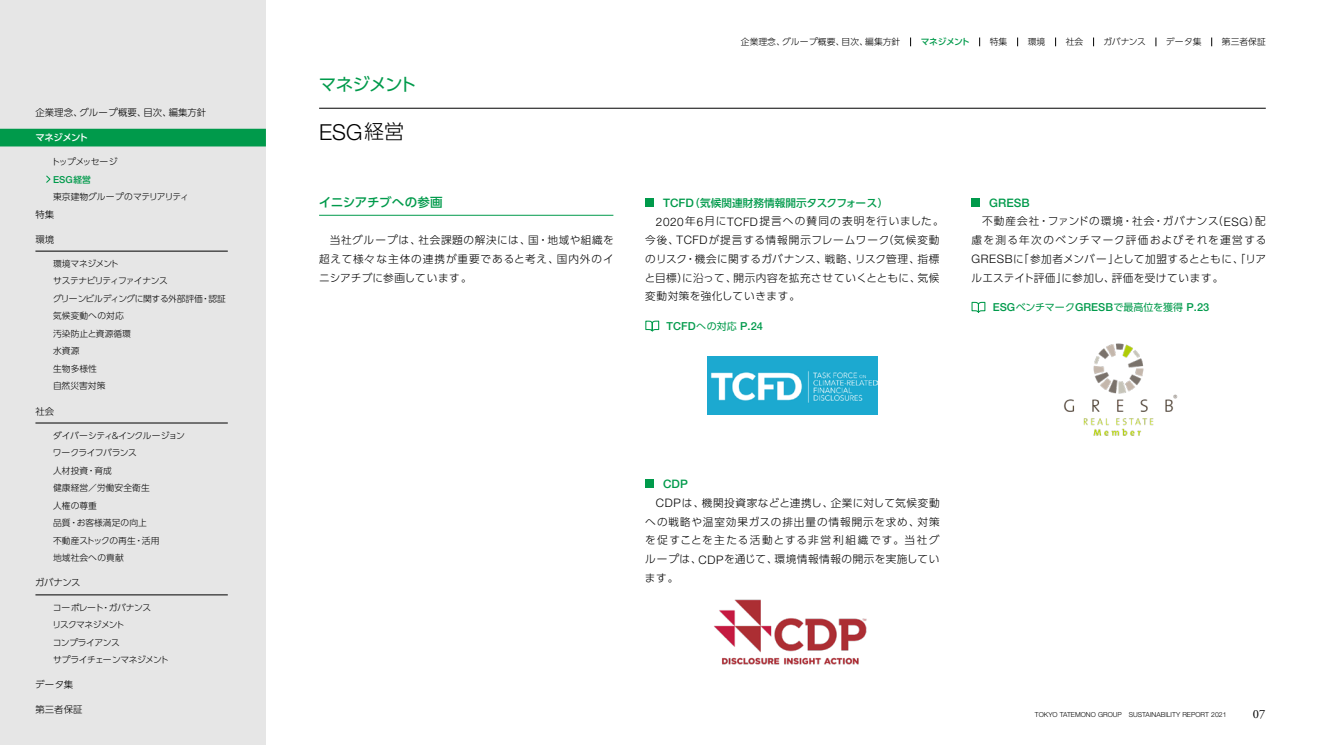
<style>
.page{position:relative;width:1319px;height:745px;background:#fff}
.page>*{position:absolute;margin:0;border:0;box-sizing:border-box;transform-origin:0 0}
.t1{font:300 22px "Helvetica Neue LT Std";color:#000}
.t2{font:17.5px "UD Shin Go Pro";letter-spacing:-.055em;color:#009a4b}
.t3{font:500 12.5px "UD Shin Go Pro";letter-spacing:-.03em;color:#009a4b}
.t4{font:12.5px "Adobe Garamond Pro";color:#000}
.t5{font:500 11.75px "Helvetica Neue LT Std";letter-spacing:.005em;color:#009a4b}
.t6{font:500 11px "Helvetica Neue LT Std";letter-spacing:.005em;color:#009a4b}
.t7{font:300 10.62px/18.8px "UD Shin Go Pro";letter-spacing:.055em;color:#000;text-align:justify}
.t8{font:300 10.62px "UD Shin Go Pro";letter-spacing:.11em;color:#000}
.t9{font:300 10.62px "UD Shin Go Pro";letter-spacing:.09em;color:#000}
.t10{font:300 10.62px "UD Shin Go Pro";letter-spacing:.03em;color:#000}
.t11{font:300 10.62px "UD Shin Go Pro";letter-spacing:.035em;color:#000}
.t12{font:500 10.62px "UD Shin Go Pro";letter-spacing:.005em;color:#009a4b}
.t13{font:10px "UD Shin Go Pro";letter-spacing:-.01em;color:#009a4b}
.t14{font:500 9.62px "Helvetica Neue LT Std";color:#009a4b}
.t15{font:300 9.38px "UD Shin Go Pro";letter-spacing:.005em;color:#000}
.t16{font:500 9.38px "UD Shin Go Pro";letter-spacing:-.045em;color:#fff}
.t17{font:300 8.75px/17.5px "UD Shin Go Pro";letter-spacing:.005em;color:#000}
.t18{font:300 8.75px/17.5px "UD Shin Go Pro";letter-spacing:-.015em;color:#000}
.t19{font:300 8.75px/17.5px "UD Shin Go Pro";letter-spacing:-.055em;color:#000}
.t20{font:300 8.75px "UD Shin Go Pro";letter-spacing:-.06em;color:#000}
.t21{font:500 8.75px "UD Shin Go Pro";letter-spacing:-.045em;color:#009a4b}
.t22{font:300 6.88px "Helvetica Neue LT Std";letter-spacing:.005em;color:#000}
.s1{font-family:"UD Shin Go Pro";font-size:8.75px}
.s2{font-family:"UD Shin Go Pro";font-size:20px}
.s3{font-family:"Helvetica Neue LT Std";font-size:11.75px}
.s4{font-family:"UD Shin Go Pro";font-weight:400;font-size:10px}
.s5{font-family:"Helvetica Neue LT Std";font-weight:500;font-size:11px}
</style>
<div class="page">
<div style="left:0;top:0;width:266px;height:744px;background:#e6e6e6"></div>
<hr style="left:319px;top:215px;width:294px;height:1px;background:#009a4b">
<div style="left:645px;top:198px;width:9px;height:8px;background:#009a4b"></div>
<div style="left:645px;top:479px;width:9px;height:9px;background:#009a4b"></div>
<svg style="left:645px;top:320px;width:14px;height:12px"></svg>
<img style="left:707px;top:356px;width:170px;height:58px">
<img style="left:714px;top:599px;width:153px;height:66px">
<div style="left:971px;top:198px;width:9px;height:8px;background:#009a4b"></div>
<svg style="left:971px;top:301px;width:14px;height:12px"></svg>
<img style="left:1064px;top:343px;width:114px;height:93px">
<hr style="left:319px;top:108px;width:946px;height:1px;background:#000">
<div style="left:0;top:129px;width:266px;height:17px;background:#009a4b"></div>
<hr style="left:35px;top:251px;width:193px;height:1px;background:#000">
<hr style="left:35px;top:422px;width:193px;height:1px;background:#000">
<hr style="left:35px;top:594px;width:193px;height:1px;background:#000">
<svg style="left:46px;top:175px;width:5px;height:8px"></svg>
<p class="t15" style="left:35px;top:105px;width:172px">企業理念、グループ概要、目次、編集方針</p>
<p class="t16" style="left:35px;top:130px;width:54px">マネジメント</p>
<p class="t20" style="left:52px;top:154px;width:67px">トップメッセージ</p>
<p class="t14" style="left:53px;top:173px;width:39px">ESG<span class="s1">経営</span></p>
<p class="t17" style="left:53px;top:187px;width:137px">東京建物グループのマテリアリティ</p>
<p class="t15" style="left:35px;top:207px;width:20px">特集</p>
<p class="t15" style="left:35px;top:231px;width:20px">環境</p>
<p class="t18" style="left:53px;top:254px;width:174px">環境マネジメント<br>サステナビリティファイナンス<br>グリーンビルディングに関する外部評価・認証気候変動への対応<br>汚染防止と資源循環<br>水資源<br>生物多様性<br>自然災害対策</p>
<p class="t15" style="left:35px;top:403px;width:20px">社会</p>
<p class="t17" style="left:53px;top:426px;width:133px">ダイバーシティ＆インクルージョンワークライフバランス<br>人材投資・育成<br>健康経営／労働安全衛生<br>人権の尊重<br>品質・お客様満足の向上<br>不動産ストックの再生・活用<br>地域社会への貢献</p>
<p class="t15" style="left:35px;top:575px;width:47px">ガバナンス</p>
<p class="t19" style="left:52px;top:597px;width:118px">コーポレート・ガバナンス<br>リスクマネジメント<br>コンプライアンス<br>サプライチェーンマネジメント</p>
<p class="t15" style="left:35px;top:676px;width:39px">データ集</p>
<p class="t15" style="left:35px;top:701px;width:48px">第三者保証</p>
<h2 class="t2" style="left:319px;top:70px;width:99px">マネジメント</h2>
<h1 class="t1" style="left:319px;top:118px;width:86px">ESG<span class="s2">経営</span></h1>
<p class="t3" style="left:319px;top:191px;width:125px">イニシアチブへの参画</p>
<p class="t7" style="left:319px;top:230px;width:296px;text-indent:11px">当社グループは、社会課題の解決には、国・地域や組織を超えて様々な主体の連携が重要であると考え、国内外のイニシアチブに参画しています。</p>
<p class="t17" style="left:740px;top:33px;width:161px">企業理念、グループ概要、目次、編集方針</p>
<p class="t21" style="left:920px;top:35px;width:51px">マネジメント</p>
<p class="t18" style="left:989px;top:33px;width:19px">特集</p>
<p class="t18" style="left:1027px;top:33px;width:19px">環境</p>
<p class="t18" style="left:1065px;top:33px;width:19px">社会</p>
<p class="t18" style="left:1103px;top:33px;width:44px">ガバナンス</p>
<p class="t18" style="left:1165px;top:33px;width:37px">データ集</p>
<p class="t18" style="left:1221px;top:33px;width:45px">第三者保証</p>
<p class="t12" style="left:663px;top:194px;width:227px"><span class="s3">TCFD</span>（気候関連財務情報開示タスクフォース）</p>
<p class="t8" style="left:656px;top:212px;width:289px"><span class="s3">2020</span>年<span class="s3">6</span>月に<span class="s3">TCFD</span>提言への賛同の表明を行いました。</p>
<p class="t9" style="left:645px;top:231px;width:296px">今後、<span class="s3">TCFD</span>が提言する情報開示フレームワーク（気候変動</p>
<p class="t10" style="left:645px;top:250px;width:296px">のリスク・機会に関するガバナンス、戦略、リスク管理、指標</p>
<p class="t11" style="left:644px;top:269px;width:296px">と目標）に沿って、開示内容を拡充させていくとともに、気候</p>
<p class="t7" style="left:645px;top:286px;width:156px">変動対策を強化していきます。</p>
<p class="t6" style="left:666px;top:319px;width:98px">TCFD<span class="s4">への対応</span> P.24</p>
<p class="t5" style="left:989px;top:195px;width:42px">GRESB</p>
<p class="t7" style="left:971px;top:211px;width:296px;text-indent:11px">不動産会社・ファンドの環境・社会・ガバナンス（<span class="s3">ESG</span>）配慮を測る年次のベンチマーク評価およびそれを運営する<span class="s3">GRESB</span>に「参加者メンバー」として加盟するとともに、「リアルエステイト評価」に参加し、評価を受けています。</p>
<p class="t13" style="left:992px;top:299px;width:218px"><span class="s5">ESG</span>ベンチマーク<span class="s5">GRESB</span>で最高位を獲得 <span class="s5">P.23</span></p>
<p class="t5" style="left:663px;top:477px;width:26px">CDP</p>
<p class="t7" style="left:644px;top:492px;width:296px;text-indent:11px"><span class="s3">CDP</span>は、機関投資家などと連携し、企業に対して気候変動への戦略や温室効果ガスの排出量の情報開示を求め、対策を促すことを主たる活動とする非営利組織です。当社グループは、<span class="s3">CDP</span>を通じて、環境情報情報の開示を実施しています。</p>
<p class="t22" style="left:1034px;top:709px;width:193px">TOKYO TATEMONO GROUP SUSTAINABILITY REPORT 2021</p>
<p class="t4" style="left:1252px;top:706px;width:14px">07</p>
</div>
